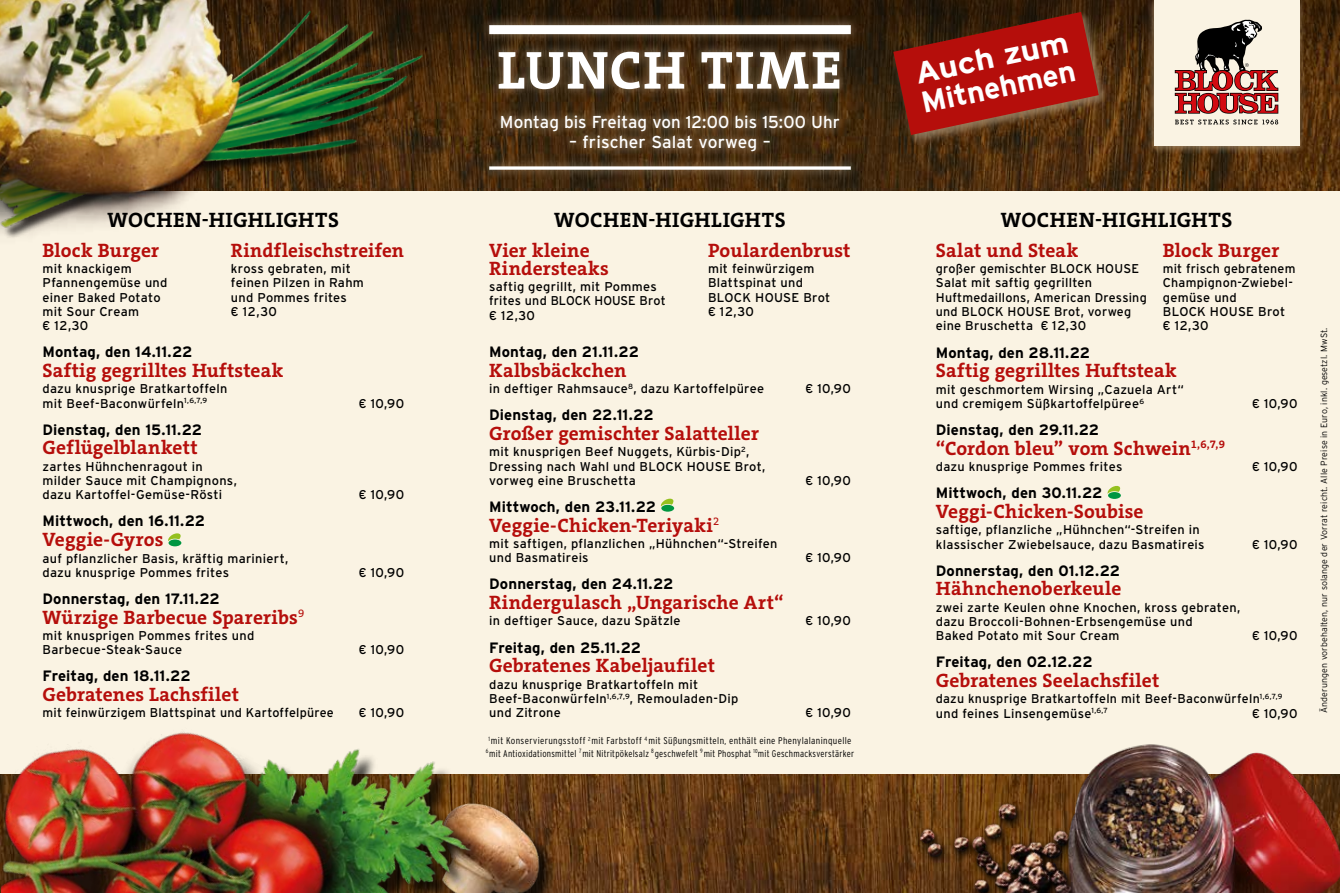
<style>
.page{position:relative;width:1340px;height:893px;background:#fff}
.page>*{position:absolute;margin:0;border:0;box-sizing:border-box;transform-origin:0 0}
.t1{font:700 54px "The Serif C5";letter-spacing:.035em;color:#fff}
.t2{font:700 30px/30px "Interstate";color:#fff;scale:1.1 1}
.t3{font:700 21px "The Serif C5";letter-spacing:.03em;color:#000}
.t4{font:700 19.5px/18px "The Serif C5";letter-spacing:.005em;color:#b50e0b}
.t5{font:17.25px "Interstate";letter-spacing:.005em;color:#fff}
.t6{font:700 15px "Interstate";letter-spacing:.005em;color:#000}
.t7{font:12.75px/14.2px "Interstate";letter-spacing:.02em;color:#000}
.t8{font:300 condensed 9.75px/12.6px "Interstate";letter-spacing:.03em;color:#000}
.t9{font:300 9px "Interstate";letter-spacing:.01em;color:#000}
</style>
<div class="page">
<img style="left:465px;top:0;width:874px;height:893px">
<div style="left:0;top:191px;width:1339px;height:583px;background:#faf3e3"></div>
<img style="left:290px;top:0;width:175px;height:191px">
<img style="left:0;top:0;width:290px;height:238px">
<img style="left:500px;top:795px;width:57px;height:98px">
<img style="left:771px;top:774px;width:77px;height:119px">
<img style="left:848px;top:744px;width:491px;height:149px">
<img style="left:437px;top:770px;width:63px;height:123px">
<img style="left:0;top:732px;width:437px;height:161px">
<div style="left:479px;top:15px;width:381px;height:164px;background:#a78f71;opacity:.6"></div>
<div style="left:489px;top:25px;width:361px;height:9px;background:#fff"></div>
<svg style="left:489px;top:166px;width:361px;height:4px"></svg>
<div style="left:891px;top:10px;width:218px;height:136px;background:#a78f71;opacity:.75"></div>
<svg style="left:893px;top:12px;width:205px;height:123px;background:#8e1a0f"></svg>
<svg style="left:168px;top:533px;width:13px;height:8px"></svg>
<div style="left:168px;top:539px;width:13px;height:7px;background:#009641;border-radius:50%"></div>
<svg style="left:661px;top:499px;width:13px;height:8px"></svg>
<div style="left:661px;top:505px;width:13px;height:7px;background:#009641;border-radius:50%"></div>
<svg style="left:1107px;top:486px;width:13px;height:8px"></svg>
<div style="left:1108px;top:492px;width:12px;height:7px;background:#009641;border-radius:50%"></div>
<div style="left:1146px;top:0;width:160px;height:155px;background:#a79071;opacity:.8"></div>
<div style="left:1153px;top:0;width:146px;height:145px;background:#faf3e3"></div>
<svg style="left:1174px;top:20px;width:104px;height:94px"></svg>
<svg style="left:1175px;top:120px;width:103px;height:4px"></svg>
<h3 class="t3" style="left:107px;top:207px;width:233px">WOCHEN-HIGHLIGHTS</h3>
<h3 class="t4" style="left:43px;top:241px;width:118px">Block Burger</h3>
<p class="t7" style="left:43px;top:261px;width:126px">mit knackigem<br>Pfannengemüse und einer Baked Potato mit Sour Cream<br>€ 12,30</p>
<h3 class="t4" style="left:231px;top:241px;width:175px">Rindfleischstreifen</h3>
<p class="t7" style="left:231px;top:261px;width:134px">kross gebraten, mit feinen Pilzen in Rahm und Pommes frites<br>€ 12,30</p>
<p class="t6" style="left:43px;top:343px;width:151px">Montag, den 14.11.22</p>
<h3 class="t4" style="left:43px;top:362px;width:242px">Saftig gegrilltes Huftsteak</h3>
<p class="t7" style="left:43px;top:382px;width:186px">dazu knusprige Bratkartoffeln mit Beef-Baconwürfeln<sup>1,6,7,9</sup></p>
<p class="t6" style="left:43px;top:420px;width:161px">Dienstag, den 15.11.22</p>
<h3 class="t4" style="left:43px;top:439px;width:157px">Geflügelblankett</h3>
<p class="t7" style="left:43px;top:459px;width:196px">zartes Hühnchenragout in milder Sauce mit Champignons, dazu Kartoffel-Gemüse-Rösti</p>
<p class="t6" style="left:43px;top:512px;width:164px">Mittwoch, den 16.11.22</p>
<h3 class="t4" style="left:43px;top:531px;width:122px">Veggie-Gyros</h3>
<p class="t7" style="left:43px;top:551px;width:247px">auf pflanzlicher Basis, kräftig mariniert, dazu knusprige Pommes frites</p>
<p class="t6" style="left:43px;top:589px;width:179px">Donnerstag, den 17.11.22</p>
<h3 class="t4" style="left:43px;top:608px;width:263px">Würzige Barbecue Spareribs<sup>9</sup></h3>
<p class="t7" style="left:43px;top:628px;width:213px">mit knusprigen Pommes frites und<br>Barbecue-Steak-Sauce</p>
<p class="t7" style="left:359px;top:396px;width:47px">€ 10,90</p>
<p class="t7" style="left:359px;top:488px;width:47px">€ 10,90</p>
<p class="t7" style="left:359px;top:565px;width:47px">€ 10,90</p>
<p class="t7" style="left:359px;top:642px;width:47px">€ 10,90</p>
<p class="t6" style="left:43px;top:667px;width:149px">Freitag, den 18.11.22</p>
<h3 class="t4" style="left:43px;top:686px;width:198px">Gebratenes Lachsfilet</h3>
<p class="t7" style="left:43px;top:706px;width:293px">mit feinwürzigem Blattspinat und Kartoffelpüree</p>
<p class="t7" style="left:359px;top:706px;width:47px">€ 10,90</p>
<h1 class="t1" style="left:497px;top:36px;width:346px">LUNCH TIME</h1>
<h3 class="t5" style="left:500px;top:111px;width:341px">Montag bis Freitag von 12:00 bis 15:00 Uhr</h3>
<h3 class="t5" style="left:569px;top:132px;width:203px">– frischer Salat vorweg –</h3>
<h3 class="t3" style="left:554px;top:207px;width:233px">WOCHEN-HIGHLIGHTS</h3>
<h3 class="t4" style="left:489px;top:241px;width:121px">Vier kleine<br>Rindersteaks</h3>
<p class="t7" style="left:489px;top:279px;width:178px">saftig gegrillt, mit Pommes frites und BLOCK HOUSE Brot € 12,30</p>
<h3 class="t4" style="left:708px;top:241px;width:144px">Poulardenbrust</h3>
<p class="t7" style="left:708px;top:261px;width:124px">mit feinwürzigem<br>Blattspinat und<br>BLOCK HOUSE Brot € 12,30</p>
<p class="t6" style="left:489px;top:343px;width:151px">Montag, den 21.11.22</p>
<h3 class="t4" style="left:489px;top:361px;width:139px">Kalbsbäckchen</h3>
<p class="t7" style="left:489px;top:381px;width:276px">in deftiger Rahmsauce<sup>8</sup>, dazu Kartoffelpüree</p>
<p class="t7" style="left:805px;top:381px;width:47px">€ 10,90</p>
<p class="t6" style="left:489px;top:406px;width:166px">Dienstag, den 22.11.22</p>
<h3 class="t4" style="left:489px;top:425px;width:271px">Großer gemischter Salatteller</h3>
<p class="t7" style="left:489px;top:445px;width:278px">mit knusprigen Beef Nuggets, Kürbis-Dip<sup>2</sup>,<br>Dressing nach Wahl und BLOCK HOUSE Brot, vorweg eine Bruschetta</p>
<p class="t7" style="left:805px;top:473px;width:47px">€ 10,90</p>
<p class="t6" style="left:489px;top:497px;width:168px">Mittwoch, den 23.11.22</p>
<h3 class="t4" style="left:489px;top:516px;width:232px">Veggie-Chicken-Teriyaki<sup>2</sup></h3>
<p class="t7" style="left:489px;top:536px;width:290px">mit saftigen, pflanzlichen „Hühnchen“-Streifen und Basmatireis</p>
<p class="t7" style="left:805px;top:551px;width:47px">€ 10,90</p>
<p class="t6" style="left:489px;top:575px;width:186px">Donnerstag, den 24.11.22</p>
<h3 class="t4" style="left:489px;top:594px;width:296px">Rindergulasch „Ungarische Art“</h3>
<p class="t7" style="left:489px;top:614px;width:193px">in deftiger Sauce, dazu Spätzle</p>
<p class="t7" style="left:805px;top:614px;width:47px">€ 10,90</p>
<p class="t6" style="left:489px;top:638px;width:153px">Freitag, den 25.11.22</p>
<h3 class="t4" style="left:489px;top:657px;width:227px">Gebratenes Kabeljaufilet</h3>
<p class="t7" style="left:489px;top:677px;width:251px">dazu knusprige Bratkartoffeln mit<br>Beef-Baconwürfeln<sup>1,6,7,9</sup>, Remouladen-Dip und Zitrone</p>
<p class="t7" style="left:805px;top:705px;width:47px">€ 10,90</p>
<p class="t8" style="left:486px;top:734px;width:370px"><sup>1</sup>mit Konservierungsstoff <sup>2</sup>mit Farbstoff <sup>4</sup>mit Süßungsmitteln, enthält eine Phenylalaninquelle<br><sup>6</sup>mit Antioxidationsmittel <sup>7</sup>mit Nitritpökelsalz <sup>8</sup> geschwefelt <sup>9</sup>mit Phosphat <sup>10</sup>mit Geschmacksverstärker</p>
<h2 class="t2" style="left:912px;top:59px;width:144px;rotate:-12deg">Auch zum<br>Mitnehmen</h2>
<h3 class="t3" style="left:1000px;top:207px;width:233px">WOCHEN-HIGHLIGHTS</h3>
<h3 class="t4" style="left:935px;top:241px;width:144px">Salat und Steak</h3>
<p class="t7" style="left:935px;top:261px;width:212px">großer gemischter BLOCK HOUSE<br>Salat mit saftig gegrillten<br>Huftmedaillons, American Dressing und BLOCK HOUSE Brot, vorweg eine Bruschetta € 12,30</p>
<h3 class="t4" style="left:1162px;top:241px;width:118px">Block Burger</h3>
<p class="t7" style="left:1162px;top:261px;width:134px">mit frisch gebratenem<br>Champignon-Zwiebel&shy;gemüse und<br>BLOCK HOUSE Brot € 12,30</p>
<p class="t6" style="left:935px;top:343px;width:156px">Montag, den 28.11.22</p>
<h3 class="t4" style="left:935px;top:362px;width:242px">Saftig gegrilltes Huftsteak</h3>
<p class="t7" style="left:935px;top:382px;width:250px">mit geschmortem Wirsing „Cazuela Art“ und cremigem Süßkartoffelpüree<sup>6</sup></p>
<p class="t7" style="left:1252px;top:396px;width:47px">€ 10,90</p>
<p class="t6" style="left:935px;top:420px;width:165px">Dienstag, den 29.11.22</p>
<h3 class="t4" style="left:935px;top:439px;width:290px">“Cordon bleu” vom Schwein<sup>1,6,7,9</sup></h3>
<p class="t7" style="left:935px;top:459px;width:188px">dazu knusprige Pommes frites</p>
<p class="t7" style="left:1252px;top:459px;width:47px">€ 10,90</p>
<p class="t6" style="left:935px;top:484px;width:168px">Mittwoch, den 30.11.22</p>
<h3 class="t4" style="left:935px;top:502px;width:209px">Veggi-Chicken-Soubise</h3>
<p class="t7" style="left:935px;top:522px;width:270px">saftige, pflanzliche „Hühnchen“-Streifen in klassischer Zwiebelsauce, dazu Basmatireis</p>
<p class="t7" style="left:1252px;top:537px;width:47px">€ 10,90</p>
<p class="t6" style="left:935px;top:561px;width:186px">Donnerstag, den 01.12.22</p>
<h3 class="t4" style="left:935px;top:580px;width:187px">Hähnchenoberkeule</h3>
<p class="t7" style="left:935px;top:600px;width:306px">zwei zarte Keulen ohne Knochen, kross gebraten, dazu Broccoli-Bohnen-Erbsengemüse und<br>Baked Potato mit Sour Cream</p>
<p class="t7" style="left:1252px;top:628px;width:47px">€ 10,90</p>
<p class="t6" style="left:935px;top:653px;width:158px">Freitag, den 02.12.22</p>
<h3 class="t4" style="left:935px;top:671px;width:225px">Gebratenes Seelachsfilet</h3>
<p class="t7" style="left:935px;top:692px;width:348px">dazu knusprige Bratkartoffeln mit Beef-Baconwürfeln<sup>1,6,7,9 </sup>und feines Linsengemüse<sup>1,6,7</sup></p>
<p class="t7" style="left:1252px;top:706px;width:47px">€ 10,90</p>
<p class="t9" style="left:1318px;top:713px;width:386px;rotate:-90deg">Änderungen vorbehalten, nur solange der Vorrat reicht. Alle Preise in Euro, inkl. gesetzl. MwSt.</p>
</div>
